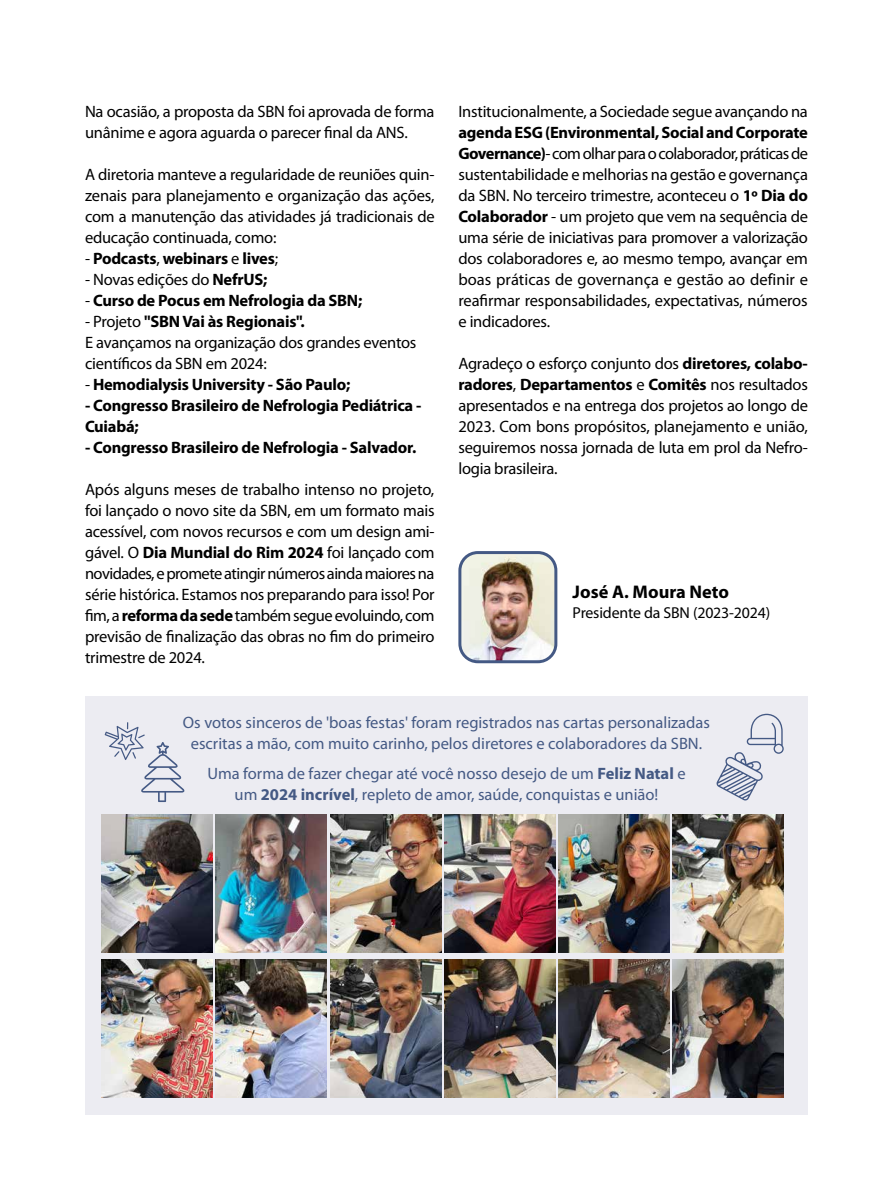
<style>
.page{position:relative;width:893px;height:1191px;background:#fff}
.page>*{position:absolute;margin:0;border:0;box-sizing:border-box;transform-origin:0 0}
.t1{font:700 18.3px "Myriad Pro";color:#000}
.t2{font:16.5px/21px "Myriad Pro";letter-spacing:-.015em;color:#000;text-align:justify}
.t3{font:16.5px/21px "Myriad Pro";color:#445984;text-align:center}
.t4{font:700 16.5px/21px "Myriad Pro";letter-spacing:-.015em;color:#000}
.t5{font:15.9px "Myriad Pro";letter-spacing:-.01em;color:#000}
.s1{font-weight:400}
.s2{font-weight:700}
</style>
<div class="page">
<div style="left:85px;top:696px;width:723px;height:418px;background:#ececf2"></div>
<img style="left:462px;top:555px;width:94px;height:107px">
<div style="left:458px;top:551px;width:99px;height:112px;border:3px solid #445984;border-radius:18px"></div>
<img style="left:102px;top:814px;width:110px;height:138px">
<img style="left:102px;top:959px;width:110px;height:138px">
<img style="left:216px;top:814px;width:111px;height:138px">
<img style="left:216px;top:959px;width:111px;height:138px">
<img style="left:330px;top:814px;width:111px;height:138px">
<img style="left:330px;top:959px;width:111px;height:138px">
<img style="left:444px;top:814px;width:111px;height:138px">
<img style="left:444px;top:959px;width:111px;height:138px">
<img style="left:559px;top:814px;width:111px;height:138px">
<img style="left:673px;top:814px;width:111px;height:138px">
<img style="left:559px;top:959px;width:111px;height:138px">
<img style="left:673px;top:959px;width:111px;height:138px">
<svg style="left:716px;top:713px;width:68px;height:88px"></svg>
<svg style="left:105px;top:722px;width:80px;height:80px"></svg>
<p class="t2" style="left:85px;top:101px;width:351px">Na ocasião, a proposta da SBN foi aprovada de forma unânime e agora aguarda o parecer final da ANS.</p>
<p class="t2" style="left:85px;top:164px;width:351px">A diretoria manteve a regularidade de reuniões quin&shy;zenais para planejamento e organização das ações, com a manutenção das atividades já tradicionais de educação continuada, como:</p>
<p class="t4" style="left:85px;top:247px;width:195px"><span class="s1">-</span> Podcasts<span class="s1">,</span> webinars <span class="s1">e</span> lives<span class="s1">;</span></p>
<p class="t2" style="left:85px;top:269px;width:184px">- Novas edições do <span class="s2">NefrUS;</span></p>
<p class="t4" style="left:85px;top:289px;width:279px"><span class="s1">-</span> Curso de Pocus em Nefrologia da SBN;</p>
<p class="t2" style="left:85px;top:311px;width:333px;text-align:left">- Projeto <span class="s2">"SBN Vai às Regionais".<br></span>E avançamos na organização dos grandes eventos científicos da SBN em 2024:</p>
<p class="t4" style="left:85px;top:373px;width:267px"><span class="s1">-</span> Hemodialysis University - São Paulo;</p>
<p class="t4" style="left:85px;top:394px;width:338px">- Congresso Brasileiro de Nefrologia Pediátrica -<br>Cuiabá;</p>
<p class="t4" style="left:85px;top:436px;width:333px">- Congresso Brasileiro de Nefrologia - Salvador.</p>
<p class="t2" style="left:85px;top:479px;width:351px">Após alguns meses de trabalho intenso no projeto, foi lançado o novo site da SBN, em um formato mais acessível, com novos recursos e com um design ami&shy;gável. O <span class="s2">Dia Mundial do Rim 2024</span> foi lançado com novidades, e promete atingir números ainda maiores na série histórica. Estamos nos preparando para isso! Por fim, a <span class="s2">reforma da sede</span> também segue evoluindo, com previsão de finalização das obras no fim do primeiro trimestre de 2024.</p>
<p class="t2" style="left:458px;top:101px;width:351px">Institucionalmente, a Sociedade segue avançando na</p>
<p class="t2" style="left:458px;top:122px;width:351px"><span class="s2">agenda ESG (Environmental, Social and Corporate Governance)</span>- com olhar para o colaborador, práticas de sustentabilidade e melhorias na gestão e governança da SBN. No terceiro trimestre, aconteceu o <span class="s2">1º Dia do Colaborador</span> - um projeto que vem na sequência de uma série de iniciativas para promover a valorização dos colaboradores e, ao mesmo tempo, avançar em boas práticas de governança e gestão ao definir e reafirmar responsabilidades, expectativas, números e indicadores.</p>
<p class="t2" style="left:458px;top:353px;width:351px">Agradeço o esforço conjunto dos <span class="s2">diretores, colabo&shy;radores</span>, <span class="s2">Departamentos</span> e <span class="s2">Comitês</span> nos resultados apresentados e na entrega dos projetos ao longo de 2023. Com bons propósitos, planejamento e união, seguiremos nossa jornada de luta em prol da Nefro&shy;logia brasileira.</p>
<p class="t1" style="left:573px;top:580px;width:158px">José A. Moura Neto</p>
<p class="t5" style="left:573px;top:603px;width:199px">Presidente da SBN (2023-2024)</p>
<p class="t3" style="left:183px;top:712px;width:529px">Os votos sinceros de 'boas festas' foram registrados nas cartas personalizadas escritas a mão, com muito carinho, pelos diretores e colaboradores da SBN.</p>
<p class="t3" style="left:207px;top:762px;width:480px">Uma forma de fazer chegar até você nosso desejo de um <span class="s2">Feliz Natal</span> e um <span class="s2">2024 incrível</span>, repleto de amor, saúde, conquistas e união!</p>
</div>
